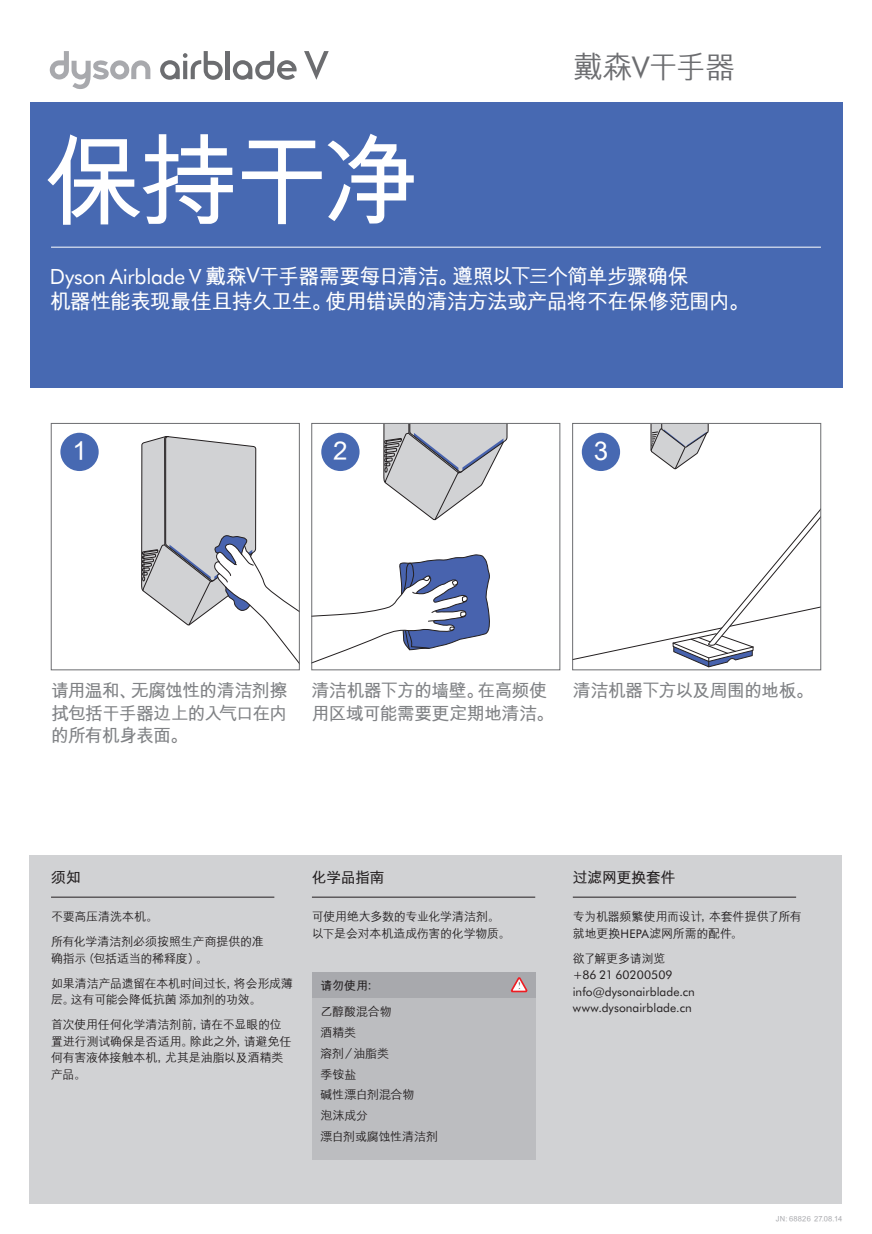
<style>
.page{position:relative;width:872px;height:1234px;background:#fff}
.page>*{position:absolute;margin:0;border:0;box-sizing:border-box;transform-origin:0 0}
.t1{font:99.75px "M Hei GB Bold";color:#fff}
.t2{font:30px "M Hei GB Medium";color:#6c6d70}
.t3{font:25.8px "M Hei GB Bold";color:#fff}
.t4{font:21px "M Hei GB Bold";letter-spacing:-.04em;color:#fff}
.t5{font:18px/22.5px "M Hei GB Bold";letter-spacing:-.045em;color:#808285;text-align:justify}
.t6{font:15px "M Hei GB Bold";letter-spacing:-.035em;color:#231f20}
.t7{font:12px/16.5px "M Hei GB Medium";letter-spacing:-.02em;color:#231f20}
.t8{font:12px/16.5px "Futura BT";letter-spacing:.005em;color:#231f20}
.t9{font:12px "M Hei GB Bold";color:#231f20}
.t10{font:7.5px "M Hei GB Medium";letter-spacing:.03em;color:#a8a9ad}
.s1{font-family:"Futura BT"}
.s2{font-family:"M Hei GB Medium"}
</style>
<div class="page">
<div style="left:30px;top:102px;width:812px;height:285px;background:#4769b2"></div>
<hr style="left:51px;top:247px;width:770px;height:1px;background:#fff">
<svg style="left:383px;top:425px;width:125px;height:95px"></svg>
<svg style="left:313px;top:554px;width:177px;height:109px"></svg>
<div style="left:311px;top:423px;width:249px;height:247px;border:1px solid #6c6d70"></div>
<svg style="left:650px;top:425px;width:59px;height:44px"></svg>
<svg style="left:574px;top:510px;width:245px;height:158px"></svg>
<div style="left:572px;top:423px;width:249px;height:247px;border:1px solid #6c6d70"></div>
<svg style="left:141px;top:436px;width:156px;height:225px"></svg>
<div style="left:51px;top:423px;width:248px;height:247px;border:1px solid #6c6d70"></div>
<div style="left:60px;top:432px;width:39px;height:39px;background:#4769b2;border-radius:50%"></div>
<div style="left:321px;top:432px;width:38px;height:39px;background:#4769b2;border-radius:50%"></div>
<div style="left:582px;top:432px;width:38px;height:39px;background:#4769b2;border-radius:50%"></div>
<svg style="left:160px;top:51px;width:63px;height:29px"></svg>
<hr style="left:226px;top:51px;width:4px;height:28px;background:#6c6d70">
<svg style="left:233px;top:51px;width:64px;height:29px"></svg>
<svg style="left:304px;top:51px;width:25px;height:29px"></svg>
<svg style="left:50px;top:51px;width:100px;height:38px"></svg>
<div style="left:30px;top:855px;width:812px;height:348px;background:#d1d2d4"></div>
<div style="left:312px;top:997px;width:223px;height:162px;background:#bcbdc0"></div>
<hr style="left:312px;top:896px;width:223px;height:1px;background:#231f20">
<hr style="left:573px;top:896px;width:223px;height:1px;background:#231f20">
<hr style="left:51px;top:896px;width:223px;height:1px;background:#231f20">
<div style="left:312px;top:971px;width:223px;height:26px;background:#a8a9ad"></div>
<svg style="left:511px;top:977px;width:16px;height:15px"></svg>
<p class="t1" style="left:44px;top:130px;width:379px">保持干净</p>
<p class="t2" style="left:573px;top:52px;width:164px">戴森<span class="s1">V</span>干手器</p>
<p class="t4" style="left:50px;top:265px;width:640px"><span class="s1">Dyson Airblade V</span> 戴森V干手器需要每日清洁。遵照以下三个简单步骤确保</p>
<p class="t4" style="left:50px;top:291px;width:701px">机器性能表现最佳且持久卫生。使用错误的清洁方法或产品将不在保修范围内。</p>
<p class="t3" style="left:72px;top:439px;width:16px">1</p>
<p class="t3" style="left:333px;top:439px;width:16px">2</p>
<p class="t3" style="left:594px;top:439px;width:16px">3</p>
<p class="t5" style="left:51px;top:679px;width:238px">请用温和、无腐蚀性的清洁剂擦拭包括干手器边上的入气口在内的所有机身表面。</p>
<p class="t5" style="left:311px;top:679px;width:244px">清洁机器下方的墙壁。在高频使用区域可能需要更定期地清洁。</p>
<p class="t5" style="left:573px;top:679px;width:243px">清洁机器下方以及周围的地板。</p>
<p class="t6" style="left:51px;top:869px;width:31px">须知</p>
<p class="t7" style="left:51px;top:908px;width:109px">不要高压清洗本机。</p>
<p class="t7" style="left:51px;top:933px;width:214px">所有化学清洁剂必须按照生产商提供的准确指示（包括适当的稀释度）。</p>
<p class="t7" style="left:51px;top:974px;width:243px">如果清洁产品遗留在本机时间过长，将会形成薄层。这有可能会降低抗菌 添加剂的功效。</p>
<p class="t7" style="left:51px;top:1016px;width:242px">首次使用任何化学清洁剂前，请在不显眼的位置进行测试确保是否适用。除此之外，请避免任何有害液体接触本机，尤其是油脂以及酒精类产品。</p>
<p class="t6" style="left:312px;top:869px;width:74px">化学品指南</p>
<p class="t7" style="left:312px;top:908px;width:200px">可使用绝大多数的专业化学清洁剂。以下是会对本机造成伤害的化学物质。</p>
<p class="t9" style="left:320px;top:978px;width:61px">请勿使用：</p>
<p class="t6" style="left:573px;top:869px;width:104px">过滤网更换套件</p>
<p class="t7" style="left:573px;top:908px;width:230px">专为机器频繁使用而设计，本套件提供了所有就地更换<span class="s1">HEPA</span>滤网所需的配件。</p>
<p class="t8" style="left:573px;top:949px;width:124px"><span class="s2">欲了解更多请浏览<br></span>+86 21 60200509 info@dysonairblade.cn</p>
<p class="t7" style="left:320px;top:1003px;width:73px">乙醇酸混合物</p>
<p class="t8" style="left:573px;top:998px;width:120px">www.dysonairblade.cn</p>
<p class="t7" style="left:320px;top:1024px;width:37px">酒精类</p>
<p class="t7" style="left:320px;top:1044px;width:70px">溶剂／油脂类</p>
<p class="t7" style="left:320px;top:1065px;width:38px">季铵盐</p>
<p class="t7" style="left:320px;top:1086px;width:96px">碱性漂白剂混合物</p>
<p class="t7" style="left:320px;top:1107px;width:49px">泡沫成分</p>
<p class="t7" style="left:320px;top:1127px;width:119px">漂白剂或腐蚀性清洁剂</p>
<p class="t10" style="left:776px;top:1215px;width:68px">JN: 68826 27.08.14</p>
</div>
